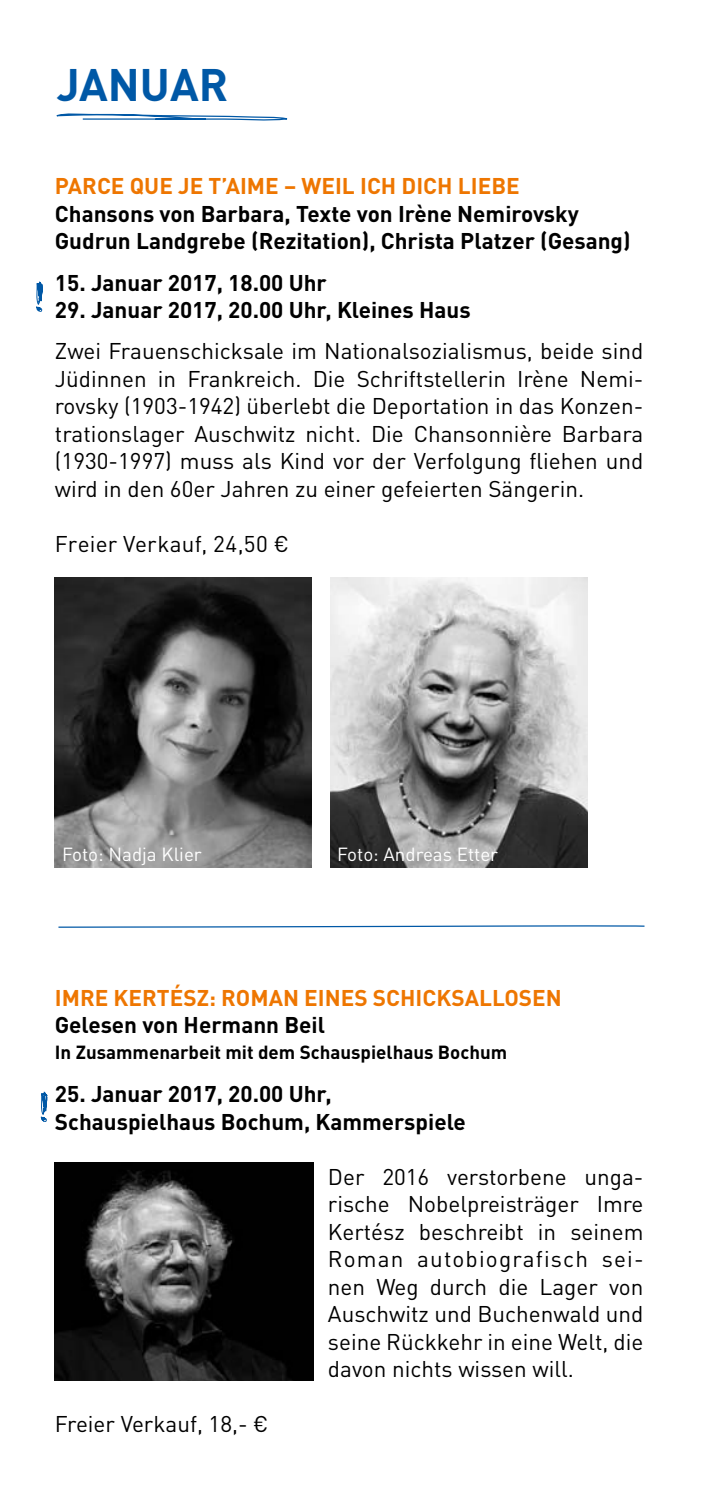
<style>
.page{position:relative;width:702px;height:1489px;background:#fff}
.page>*{position:absolute;margin:0;border:0;box-sizing:border-box;transform-origin:0 0}
.t1{font:700 45px "DINOT";color:#0058a6}
.t2{font:22.5px/27.5px "DINOT";color:#000;text-align:justify}
.t3{font:700 22.5px/27.5px "DINOT";color:#000}
.t4{font:700 22.5px "DINOT";color:#ee7601}
.t5{font:700 18.75px "DINOT";color:#000}
.t6{font:18.75px "DINOT";color:#fff}
</style>
<div class="page">
<img style="left:55px;top:578px;width:256px;height:289px">
<img style="left:55px;top:1162px;width:259px;height:218px">
<img style="left:331px;top:578px;width:256px;height:289px">
<svg style="left:58px;top:925px;width:587px;height:3px"></svg>
<svg style="left:56px;top:113px;width:232px;height:8px"></svg>
<svg style="left:36px;top:281px;width:7px;height:31px"></svg>
<svg style="left:40px;top:1091px;width:8px;height:30px"></svg>
<h1 class="t1" style="left:57px;top:54px;width:53px">JANUAR</h1>
<p class="t4" style="left:55px;top:171px;width:28px">PARCE</p>
<p class="t4" style="left:130px;top:171px;width:110px">QUE JE T’AIME</p>
<p class="t4" style="left:284px;top:171px;width:49px">– WEIL</p>
<p class="t4" style="left:360px;top:171px;width:12px">ICH</p>
<p class="t4" style="left:401px;top:171px;width:13px">DICH</p>
<p class="t4" style="left:458px;top:171px;width:60px">LIEBE</p>
<p class="t3" style="left:55px;top:199px;width:577px">Chansons von Barbara, Texte von I rène N emirovsky<br>Gudrun Landgrebe (Rezitation), Christa Platzer (Gesang)</p>
<p class="t3" style="left:55px;top:268px;width:273px">15. Januar 2017, 18.00 Uhr</p>
<p class="t3" style="left:55px;top:295px;width:417px">29. Januar 2017, 20.00 Uhr, Kleines Haus</p>
<p class="t2" style="left:55px;top:336px;width:590px">Zwei Frauenschicksale im Nationalsozialismus, beide sind Jüdinnen in Frankreich. Die Schriftstellerin Irène Nemi&shy;rovsky (1903-1942) überlebt die Deportation in das Konzen&shy;trationslager Auschwitz nicht. Die Chansonnière Barbara (1930-1997) muss als Kind vor der Verfolgung fliehen und wird in den 60er Jahren zu einer gefeierten Sängerin.</p>
<p class="t2" style="left:55px;top:529px;width:235px">Freier Verkauf, 24,50 €</p>
<p class="t6" style="left:62px;top:841px;width:141px">Foto: Nadja Klier</p>
<p class="t6" style="left:337px;top:841px;width:162px">Foto: Andreas Etter</p>
<p class="t4" style="left:55px;top:982px;width:14px">IMRE</p>
<p class="t4" style="left:114px;top:982px;width:15px">KERT</p>
<p class="t4" style="left:170px;top:982px;width:68px">ÉSZ: ROMAN</p>
<p class="t4" style="left:304px;top:982px;width:14px">EINES</p>
<p class="t4" style="left:373px;top:982px;width:15px">SCHICKSALLOSEN</p>
<p class="t3" style="left:55px;top:1010px;width:271px">Gelesen von Hermann Beil</p>
<p class="t5" style="left:55px;top:1038px;width:454px">I n Zusammenarbeit mit dem Schauspielhaus Bochum</p>
<p class="t3" style="left:55px;top:1079px;width:412px">25. Januar 2017, 20.00 Uhr,<br>Schauspielhaus Bochum, Kammerspiele</p>
<p class="t2" style="left:328px;top:1161px;width:317px">Der 2016 verstorbene unga&shy;rische Nobelpreisträger Imre Kertész beschreibt in seinem Roman autobiografisch sei&shy;nen Weg durch die Lager von Auschwitz und Buchenwald und seine Rückkehr in eine Welt, die davon nichts wissen will.</p>
<p class="t2" style="left:55px;top:1409px;width:215px">Freier Verkauf, 18,- €</p>
</div>
